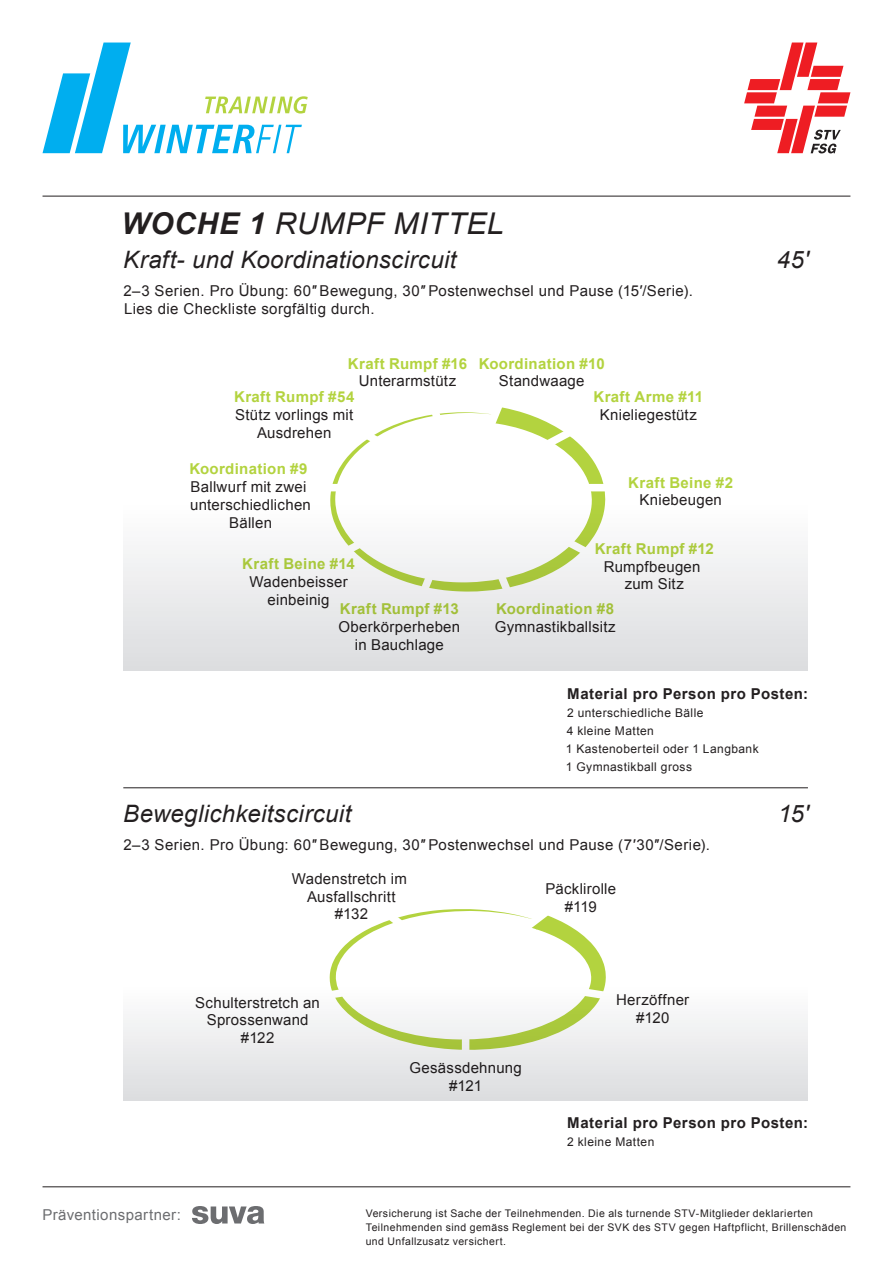
<style>
.page{position:relative;width:893px;height:1263px;background:#fff}
.page>*{position:absolute;margin:0;border:0;box-sizing:border-box;transform-origin:0 0}
.t1{font:italic 30px "Arial";letter-spacing:.02em;color:#231f20}
.t2{font:italic 24px "Arial";letter-spacing:.015em;color:#231f20}
.t3{font:15px/17.9px "Arial";letter-spacing:.02em;color:#231f20;text-align:center}
.t4{font:700 15px "Arial";letter-spacing:.02em;color:#b3d33f}
.t5{font:700 15px "Arial";letter-spacing:.035em;color:#231f20}
.t6{font:15px "Arial";letter-spacing:.025em;color:#6c6d70}
.t7{font:12px/18px "Arial";letter-spacing:.035em;color:#231f20}
.t8{font:10.5px/14.1px "Arial";letter-spacing:.04em;color:#231f20}
.s1{font-weight:700}
</style>
<div class="page">
<hr style="left:43px;top:196px;width:807px;height:1px;background:#231f20">
<hr style="left:43px;top:1186px;width:807px;height:1px;background:#231f20">
<svg style="left:43px;top:43px;width:265px;height:110px"></svg>
<svg style="left:192px;top:1206px;width:72px;height:18px"></svg>
<div style="left:123px;top:331px;width:685px;height:340px;background:linear-gradient(to bottom,#fff,#e4e5e7)"></div>
<div style="left:171px;top:484px;width:590px;height:7px;background:#fff"></div>
<div style="left:343px;top:640px;width:246px;height:20px;background:#e0e1e3"></div>
<svg style="left:188px;top:341px;width:555px;height:299px"></svg>
<hr style="left:123px;top:787px;width:685px;height:1px;background:#231f20">
<div style="left:123px;top:867px;width:685px;height:234px;background:linear-gradient(to bottom,#fff,#e4e5e7)"></div>
<div style="left:462px;top:973px;width:7px;height:128px;background:#e2e3e5"></div>
<svg style="left:171px;top:867px;width:590px;height:183px"></svg>
<svg style="left:744px;top:43px;width:106px;height:110px"></svg>
<h1 class="t1" style="left:122px;top:204px;width:383px"><span class="s1">WOCHE 1</span> RUMPF MITTEL</h1>
<h2 class="t2" style="left:123px;top:244px;width:335px">Kraft- und Koordinationscircuit</h2>
<h2 class="t2" style="left:777px;top:244px;width:33px">45′</h2>
<p class="t3" style="left:123px;top:282px;width:571px;text-align:left">2–3 Serien. Pro Übung: 60″ Bewegung, 30″ Postenwechsel und Pause (15′/Serie).<br>Lies die Checkliste sorgfältig durch.</p>
<p class="t4" style="left:348px;top:353px;width:121px">Kraft Rumpf #16</p>
<p class="t3" style="left:359px;top:372px;width:99px">Unterarmstütz</p>
<p class="t4" style="left:234px;top:387px;width:122px">Kraft Rumpf #54</p>
<p class="t3" style="left:235px;top:406px;width:119px">Stütz vorlings mit<br>Ausdrehen</p>
<p class="t4" style="left:189px;top:459px;width:120px">Koordination #9</p>
<p class="t3" style="left:190px;top:478px;width:122px">Ballwurf mit zwei unterschiedlichen<br>Bällen</p>
<p class="t4" style="left:242px;top:554px;width:114px">Kraft Beine #14</p>
<p class="t3" style="left:249px;top:573px;width:100px">Wadenbeisser einbeinig</p>
<p class="t4" style="left:340px;top:599px;width:121px">Kraft Rumpf #13</p>
<p class="t3" style="left:339px;top:618px;width:123px">Oberkörperheben in Bauchlage</p>
<p class="t4" style="left:479px;top:353px;width:128px">Koordination #10</p>
<p class="t3" style="left:499px;top:372px;width:87px">Standwaage</p>
<p class="t4" style="left:593px;top:387px;width:111px">Kraft Arme #11</p>
<p class="t3" style="left:600px;top:406px;width:99px">Knieliegestütz</p>
<p class="t4" style="left:628px;top:472px;width:106px">Kraft Beine #2</p>
<p class="t3" style="left:639px;top:491px;width:84px">Kniebeugen</p>
<p class="t4" style="left:595px;top:538px;width:121px">Kraft Rumpf #12</p>
<p class="t3" style="left:604px;top:557px;width:98px">Rumpfbeugen zum Sitz</p>
<p class="t4" style="left:496px;top:599px;width:120px">Koordination #8</p>
<p class="t3" style="left:495px;top:618px;width:122px">Gymnastikballsitz</p>
<p class="t5" style="left:567px;top:683px;width:242px">Material pro Person pro Posten:</p>
<p class="t7" style="left:566px;top:703px;width:194px">2 unterschiedliche Bälle<br>4 kleine Matten<br>1 Kastenoberteil oder 1 Langbank<br>1 Gymnastikball gross</p>
<h2 class="t2" style="left:123px;top:798px;width:230px">Beweglichkeitscircuit</h2>
<h2 class="t2" style="left:778px;top:798px;width:32px">15′</h2>
<p class="t3" style="left:123px;top:836px;width:588px">2–3 Serien. Pro Übung: 60″ Bewegung, 30″ Postenwechsel und Pause (7′30″/Serie).</p>
<p class="t3" style="left:292px;top:870px;width:117px">Wadenstretch im<br>Ausfallschritt #132</p>
<p class="t3" style="left:545px;top:880px;width:72px">Päcklirolle #119</p>
<p class="t3" style="left:195px;top:993px;width:126px">Schulterstretch an<br>Sprossenwand #122</p>
<p class="t3" style="left:409px;top:1059px;width:114px">Gesässdehnung #121</p>
<p class="t3" style="left:616px;top:991px;width:75px">Herzöffner #120</p>
<p class="t5" style="left:567px;top:1113px;width:242px">Material pro Person pro Posten:</p>
<p class="t7" style="left:567px;top:1133px;width:89px">2 kleine Matten</p>
<p class="t6" style="left:43px;top:1205px;width:140px">Präventionspartner:</p>
<p class="t8" style="left:366px;top:1206px;width:482px">Versicherung ist Sache der Teilnehmenden. Die als turnende STV-Mitglieder deklarierten<br>Teilnehmenden sind gemäss Reglement bei der SVK des STV gegen Haftpflicht, Brillenschäden und Unfallzusatz versichert.</p>
</div>
